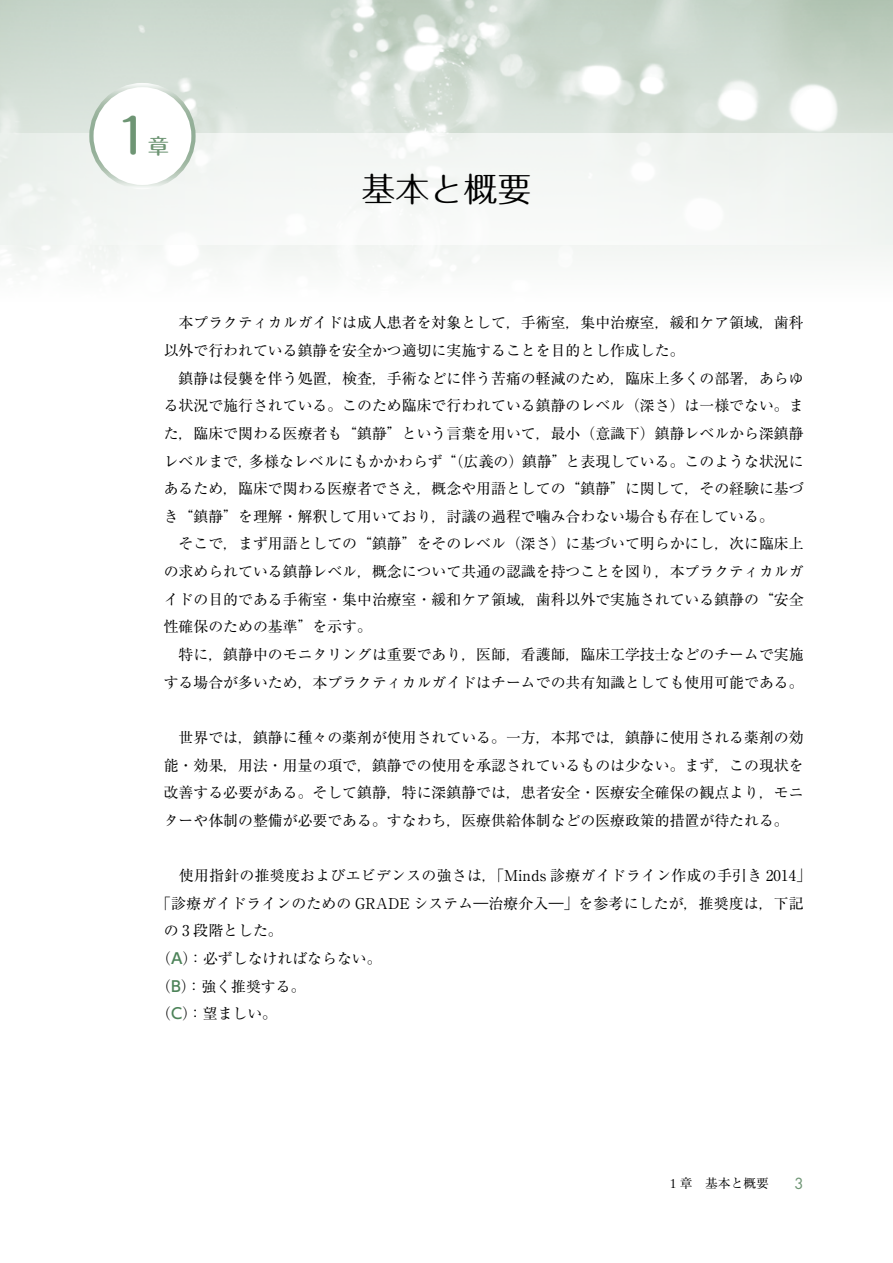
<style>
.page{position:relative;width:893px;height:1263px;background:#fff}
.page>*{position:absolute;margin:0;border:0;box-sizing:border-box;transform-origin:0 0}
.t1{font:500 47.85px "Maru Fo Pro";color:#6e9574}
.t2{font:34.05px "Maru Fo Pro";color:#000}
.t3{font:500 21.3px "Maru Fo Pro";color:#6e9574}
.t4{font:14.85px/27.6px "Ryumin Pr 6";color:#000}
.t5{font:14.85px "Ryumin Pr 6";letter-spacing:.02em;color:#000}
.t6{font:12.75px "Ryumin Pr 6";color:#000}
.s1{font-family:"UD Shin Go Pr 6";font-weight:500;color:#4d8359}
.s2{font-family:"Times Ten LT Std"}
.s3{font-family:"Futura Std";font-size:14.85px;color:#6e9574}
</style>
<div class="page">
<img style="left:0;top:0;width:893px;height:268px">
<div style="left:0;top:134px;width:893px;height:110px;background:#f3f6f4"></div>
<div style="left:91px;top:85px;width:102px;height:102px;background:#fff;border-radius:50%"></div>
<div style="left:89px;top:83px;width:107px;height:106px;border:4px solid #fff;border-radius:50%"></div>
<h1 class="t1" style="left:116px;top:98px;width:35px">1</h1>
<h3 class="t3" style="left:148px;top:129px;width:23px">章</h3>
<h2 class="t2" style="left:361px;top:162px;width:172px">基本と概要</h2>
<p class="t4" style="left:164px;top:308px;width:641px">　本プラクティカルガイドは成人患者を対象として，手術室，集中治療室，緩和ケア領域，歯科以外で行われている鎮静を安全かつ適切に実施することを目的とし作成した。<br>　鎮静は侵襲を伴う処置，検査，手術などに伴う苦痛の軽減のため，臨床上多くの部署，あらゆる状況で施行されている。このため臨床で行われている鎮静のレベル（深さ）は一様でない。また，臨床で関わる医療者も“鎮静”という言葉を用いて，最小（意識下）鎮静レベルから深鎮静レベルまで，多様なレベルにもかかわらず“（広義の）鎮静”と表現している。このような状況にあるため，臨床で関わる医療者でさえ，概念や用語としての“鎮静”に関して，その経験に基づき“鎮静”を理解・解釈して用いており，討議の過程で噛み合わない場合も存在している。<br>　そこで，まず用語としての“鎮静”をそのレベル（深さ）に基づいて明らかにし，次に臨床上の求められている鎮静レベル，概念について共通の認識を持つことを図り，本プラクティカルガイドの目的である手術室・集中治療室・緩和ケア領域，歯科以外で実施されている鎮静の“安全性確保のための基準”を示す。<br>　特に，鎮静中のモニタリングは重要であり，医師，看護師，臨床工学技士などのチームで実施する場合が多いため，本プラクティカルガイドはチームでの共有知識としても使用可能である。</p>
<p class="t4" style="left:164px;top:723px;width:641px;text-align:justify">　世界では，鎮静に種々の薬剤が使用されている。一方，本邦では，鎮静に使用される薬剤の効能・効果，用法・用量の項で，鎮静での使用を承認されているものは少ない。まず，この現状を改善する必要がある。そして鎮静，特に深鎮静では，患者安全・医療安全確保の観点より，モニターや体制の整備が必要である。すなわち，医療供給体制などの医療政策的措置が待たれる。</p>
<p class="t5" style="left:164px;top:864px;width:649px">　使用指針の推奨度およびエビデンスの強さは，「Minds 診療ガイドライン作成の手引き 2014」</p>
<p class="t4" style="left:156px;top:888px;width:649px">「診療ガイドラインのための GRADE システム―治療介入―」を参考にしたが，推奨度は，下記</p>
<p class="t4" style="left:164px;top:916px;width:121px">の 3 段階とした。</p>
<p class="t4" style="left:156px;top:944px;width:227px">（<span class="s1">A</span>）：必ずしなければならない。</p>
<p class="t4" style="left:156px;top:971px;width:151px">（<span class="s1">B</span>）：強く推奨する。</p>
<p class="t4" style="left:156px;top:999px;width:122px">（<span class="s1">C</span>）：望ましい。</p>
<p class="t6" style="left:670px;top:1173px;width:135px"><span class="s2">1</span> 章　基本と概要　　<span class="s3">3</span></p>
</div>
